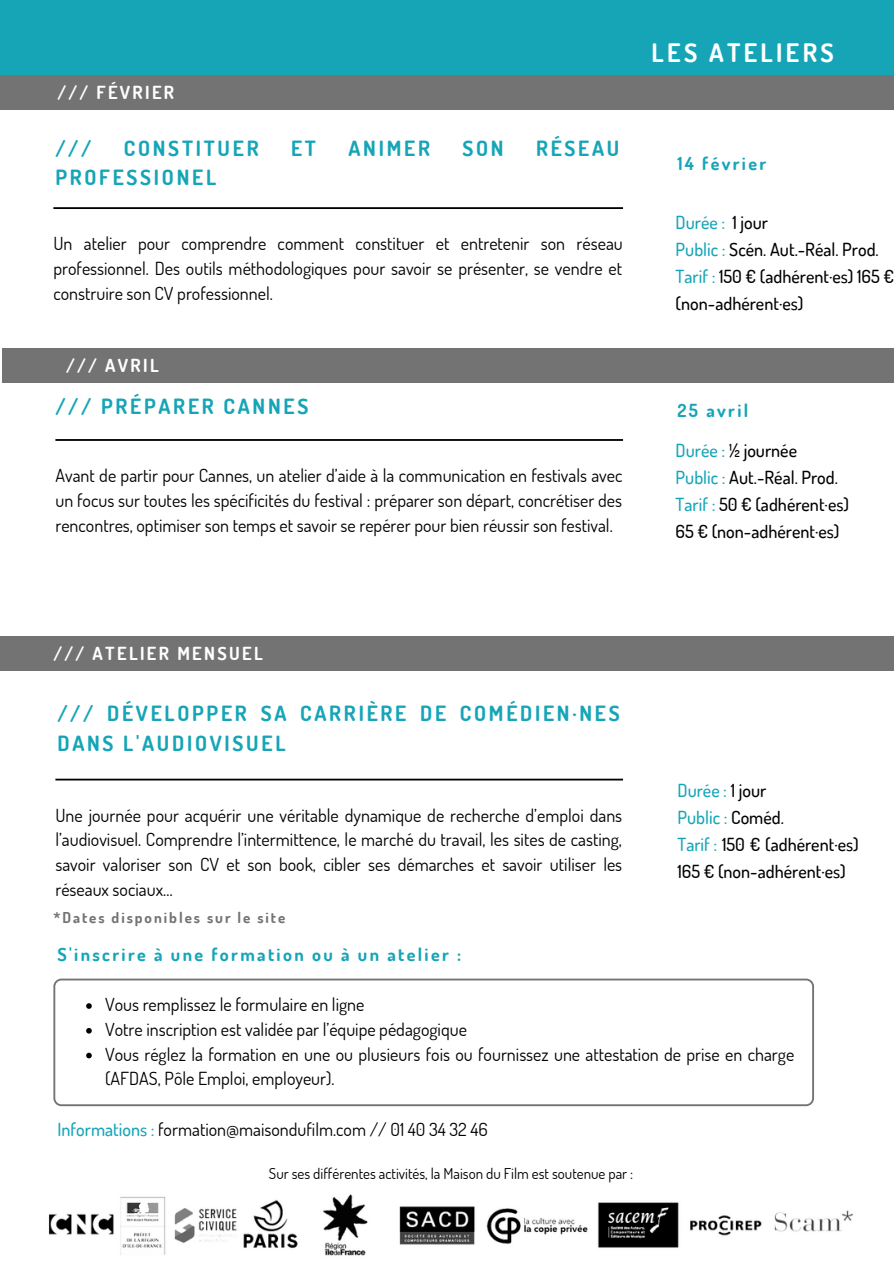
<style>
.page{position:relative;width:894px;height:1264px;background:#fff}
.page>*{position:absolute;margin:0;border:0;box-sizing:border-box;transform-origin:0 0}
.t1{font:700 25.5px "Dosis";letter-spacing:.13em;color:#fff}
.t2{font:700 21px/29.2px "Dosis";letter-spacing:.13em;color:#15a5b7}
.t3{font:18px/24.8px "Dosis";color:#000;text-align:justify}
.t4{font:500 18px/27px "Dosis";color:#000}
.t5{font:700 18px "Dosis";letter-spacing:.13em;color:#15a5b7}
.t6{font:700 18px "Dosis";letter-spacing:.13em;color:#fff}
.t7{font:15px "Dosis";color:#000}
.t8{font:700 15px "Dosis";letter-spacing:.13em;color:#737373}
.s1{color:#15a5b7}
.s2{font-weight:500;color:#15a5b7}
</style>
<div class="page">
<svg style="left:55px;top:778px;width:568px;height:2px"></svg>
<div style="left:0;top:0;width:893px;height:75px;background:#15a5b7"></div>
<div style="left:0;top:636px;width:893px;height:35px;background:#737373"></div>
<div style="left:0;top:75px;width:893px;height:35px;background:#737373"></div>
<svg style="left:55px;top:439px;width:568px;height:2px"></svg>
<svg style="left:53px;top:207px;width:570px;height:2px"></svg>
<svg style="left:53px;top:978px;width:760px;height:128px"></svg>
<div style="left:3px;top:348px;width:890px;height:35px;background:#737373"></div>
<svg style="left:86px;top:1003px;width:6px;height:5px"></svg>
<svg style="left:86px;top:1027px;width:6px;height:6px"></svg>
<svg style="left:86px;top:1052px;width:6px;height:6px"></svg>
<img style="left:48px;top:1194px;width:805px;height:62px">
<p class="t6" style="left:57px;top:81px;width:118px">/// FÉVRIER</p>
<p class="t2" style="left:55px;top:133px;width:37px">///</p>
<p class="t2" style="left:124px;top:133px;width:136px">CONSTITUER</p>
<p class="t2" style="left:291px;top:133px;width:26px">ET</p>
<p class="t2" style="left:348px;top:133px;width:83px">ANIMER</p>
<p class="t2" style="left:462px;top:133px;width:43px">SON</p>
<p class="t2" style="left:536px;top:133px;width:85px">RÉSEAU</p>
<p class="t2" style="left:55px;top:162px;width:162px">PROFESSIONEL</p>
<p class="t3" style="left:53px;top:230px;width:570px">Un atelier pour comprendre comment constituer et entretenir son réseau professionnel. Des outils méthodologiques pour savoir se présenter, se vendre et construire son CV professionnel.</p>
<p class="t6" style="left:66px;top:354px;width:94px">/// AVRIL</p>
<p class="t2" style="left:55px;top:391px;width:254px">/// PRÉPARER CANNES</p>
<p class="t3" style="left:55px;top:462px;width:568px">Avant de partir pour Cannes, un atelier d’aide à la communication en festivals avec un focus sur toutes les spécificités du festival : préparer son départ, concrétiser des rencontres, optimiser son temps et savoir se repérer pour bien réussir son festival.</p>
<h1 class="t1" style="left:651px;top:35px;width:184px">LES ATELIERS</h1>
<p class="t5" style="left:677px;top:151px;width:90px">14 février</p>
<p class="t4" style="left:675px;top:208px;width:220px"><span class="s1">Durée :</span> 1 jour<br><span class="s1">Public :</span> Scén. Aut.-Réal. Prod.<br><span class="s1">Tarif :</span> 150 € (adhérent·es) 165 € (non-adhérent·es)</p>
<p class="t5" style="left:677px;top:398px;width:72px">25 avril</p>
<p class="t4" style="left:675px;top:437px;width:175px"><span class="s1">Durée :</span> ½ journée<br><span class="s1">Public :</span> Aut.-Réal. Prod.<br><span class="s1">Tarif :</span> 50 € (adhérent·es)<br>65 € (non-adhérent·es)</p>
<p class="t6" style="left:53px;top:642px;width:211px">/// ATELIER MENSUEL</p>
<p class="t2" style="left:57px;top:698px;width:563px">/// DÉVELOPPER SA CARRIÈRE DE COMÉDIEN·NES<br>DANS L'AUDIOVISUEL</p>
<p class="t3" style="left:55px;top:802px;width:568px">Une journée pour acquérir une véritable dynamique de recherche d’emploi dans l’audiovisuel. Comprendre l’intermittence, le marché du travail, les sites de casting, savoir valoriser son CV et son book, cibler ses démarches et savoir utiliser les réseaux sociaux…</p>
<p class="t8" style="left:53px;top:907px;width:233px">*Dates disponibles sur le site</p>
<p class="t5" style="left:57px;top:942px;width:405px">S'inscrire à une formation ou à un atelier :</p>
<p class="t4" style="left:677px;top:776px;width:183px"><span class="s1">Durée :</span> 1 jour<br><span class="s1">Public :</span> Coméd.<br><span class="s1">Tarif :</span> 150 € (adhérent·es)<br>165 € (non-adhérent·es)</p>
<p class="t3" style="left:105px;top:991px;width:690px;text-align:left">Vous remplissez le formulaire en ligne<br>Votre inscription est validée par l’équipe pédagogique<br>Vous réglez la formation en une ou plusieurs fois ou fournissez une attestation de prise en charge (AFDAS, Pôle Emploi, employeur).</p>
<p class="t3" style="left:57px;top:1116px;width:431px"><span class="s2">Informations :</span> formation@maisondufilm.com // 01 40 34 32 46</p>
<p class="t7" style="left:269px;top:1163px;width:366px">Sur ses différentes activités, la Maison du Film est soutenue par :</p>
</div>
